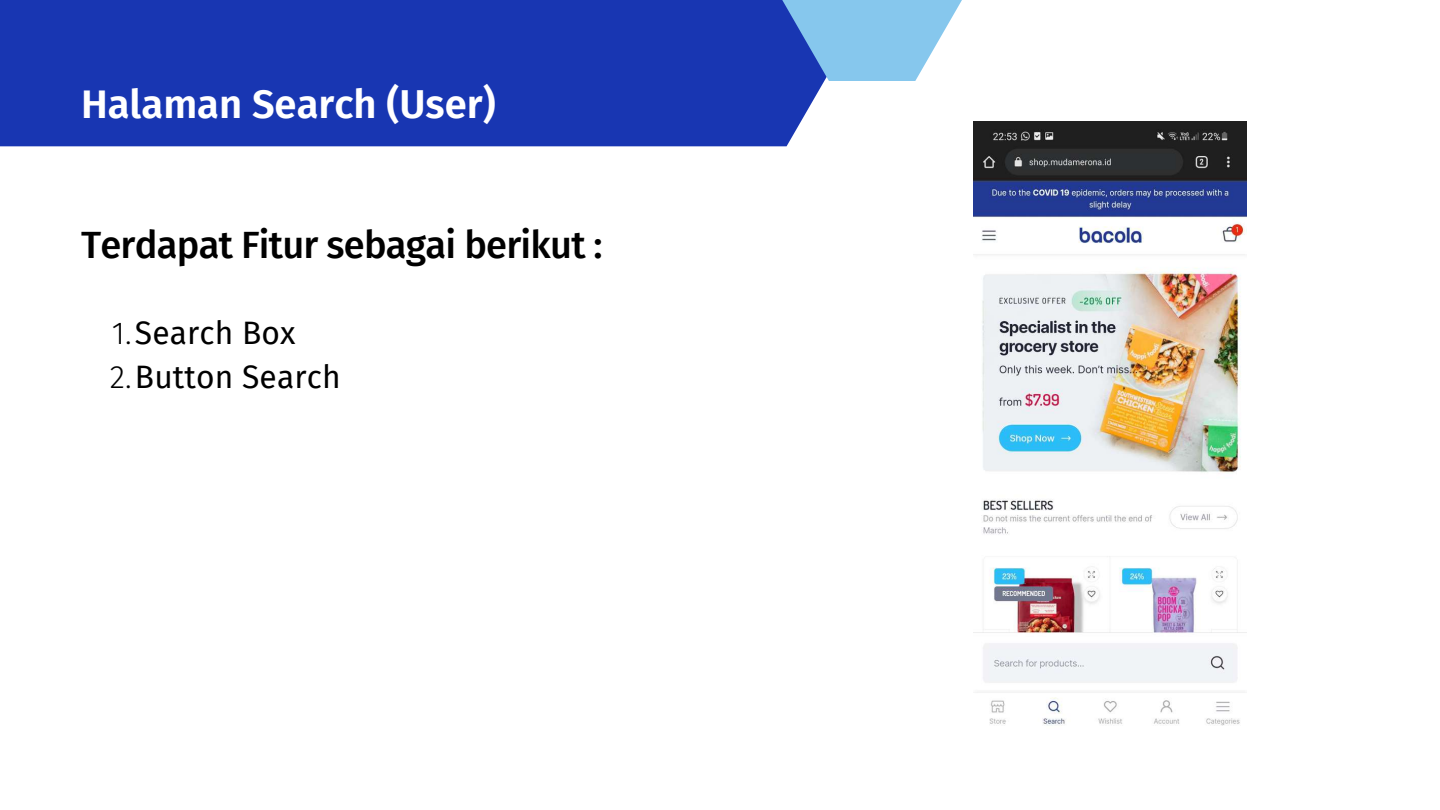
<style>
.page{position:relative;width:1440px;height:810px;background:#fff}
.page>*{position:absolute;margin:0;border:0;box-sizing:border-box;transform-origin:0 0}
.t1{font:600 40px "Fira Sans";color:#fff}
.t2{font:500 38.1px "Fira Sans";letter-spacing:-.02em;color:#000}
.t3{font:31.7px/43.8px "Fira Sans";letter-spacing:.005em;color:#000}
.s1{font-weight:300}
</style>
<div class="page">
<div style="left:0;top:0;width:825px;height:146px;background:#1836b2"></div>
<svg style="left:747px;top:0;width:215px;height:81px;background:#75a5de"></svg>
<img style="left:973px;top:122px;width:273px;height:604px">
<p class="t1" style="left:81px;top:81px;width:416px">Halaman Search (User)</p>
<p class="t2" style="left:81px;top:223px;width:523px">Terdapat Fitur sebagai berikut :</p>
<p class="t3" style="left:110px;top:312px;width:233px"><span class="s1">1.</span>Search Box<br><span class="s1">2.</span>Button Search</p>
</div>
